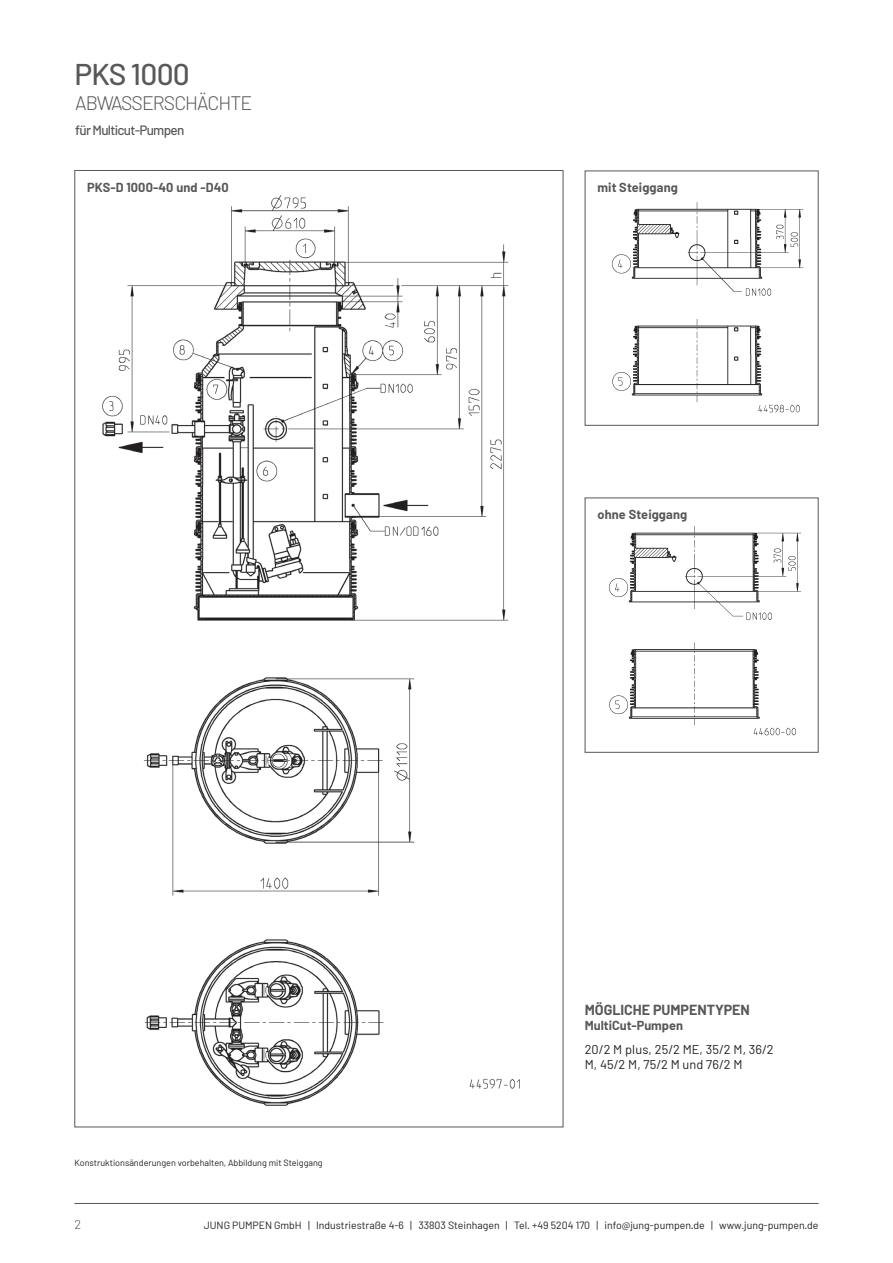
<style>
.page{position:relative;width:893px;height:1263px;background:#fff}
.page>*{position:absolute;margin:0;border:0;box-sizing:border-box;transform-origin:0 0}
.t1{font:500 30px "Barlow";letter-spacing:-.025em;color:#57585a}
.t2{font:300 19.5px "Barlow";letter-spacing:-.05em;color:#57585a}
.t3{font:700 14.25px "Barlow";color:#57585a}
.t4{font:500 13.5px "Barlow";letter-spacing:-.05em;color:#57585a}
.t5{font:700 12.75px "Barlow";letter-spacing:.01em;color:#57585a}
.t6{font:12.75px/15px "Barlow";letter-spacing:.01em;color:#231f20}
.t7{font:300 12.75px "Barlow";color:#57585a}
.t8{font:10.5px "Barlow";color:#231f20}
.t9{font:9px "Barlow";color:#231f20}
</style>
<div class="page">
<hr style="left:74px;top:1203px;width:745px;height:1px;background:#57585a">
<img style="left:102px;top:195px;width:418px;height:911px">
<img style="left:612px;top:202px;width:192px;height:211px">
<div style="left:585px;top:171px;width:234px;height:255px;border:1px solid #57585a"></div>
<img style="left:608px;top:526px;width:193px;height:210px">
<div style="left:585px;top:497px;width:234px;height:256px;border:1px solid #57585a"></div>
<h1 class="t1" style="left:74px;top:56px;width:117px">PKS 1000</h1>
<h2 class="t2" style="left:75px;top:91px;width:179px">ABWASSERSCHÄCHTE</h2>
<p class="t4" style="left:75px;top:122px;width:111px">für Multicut-Pumpen</p>
<p class="t5" style="left:87px;top:179px;width:143px">PKS-D 1000-40 und -D40</p>
<p class="t9" style="left:74px;top:1157px;width:250px">Konstruktionsänderungen vorbehalten, Abbildung mit Steiggang</p>
<p class="t5" style="left:597px;top:179px;width:82px">mit Steiggang</p>
<p class="t5" style="left:597px;top:506px;width:91px">ohne Steiggang</p>
<h3 class="t3" style="left:585px;top:1001px;width:167px">MÖGLICHE PUMPENTYPEN</h3>
<p class="t5" style="left:585px;top:1018px;width:100px">MultiCut-Pumpen</p>
<p class="t6" style="left:585px;top:1041px;width:191px">20/2 M plus, 25/2 ME, 35/2 M, 36/2<br>M, 45/2 M, 75/2 M und 76/2 M</p>
<p class="t7" style="left:74px;top:1216px;width:8px">2</p>
<p class="t8" style="left:204px;top:1219px;width:616px">JUNG PUMPEN GmbH | Industriestraße 4-6 | 33803 Steinhagen | Tel. +49 5204 170 | info@jung-pumpen.de | www.jung-pumpen.de</p>
</div>
